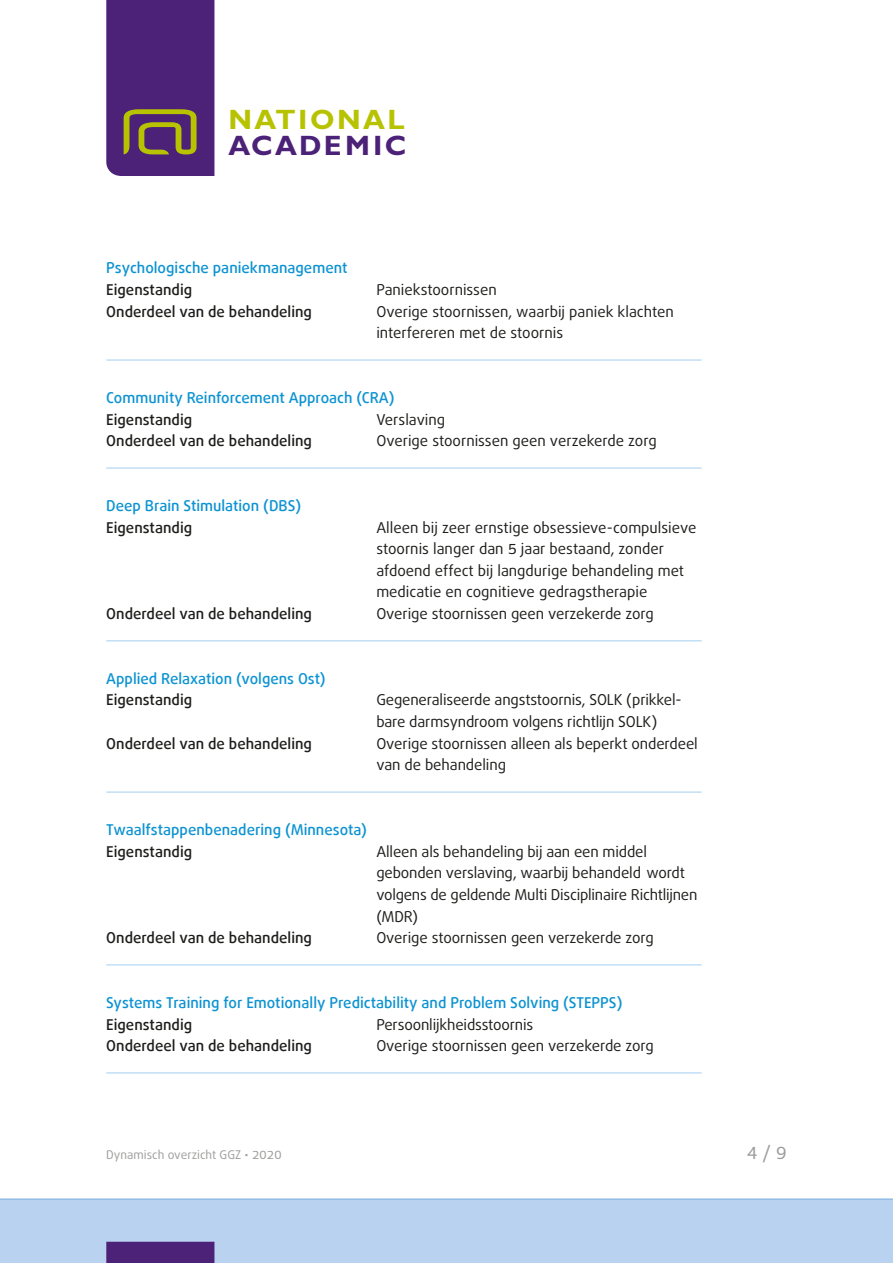
<style>
.page{position:relative;width:893px;height:1263px;background:#fff}
.page>*{position:absolute;margin:0;border:0;box-sizing:border-box;transform-origin:0 0}
.t1{font:700 28.05px "Gill Sans";letter-spacing:.085em;color:#b7c200}
.t2{font:700 28.05px "Gill Sans";letter-spacing:.075em;color:#4c2178}
.t3{font:18px "Bagus";color:#9d9d9c}
.t4{font:15px/21.6px "Bagus";letter-spacing:-.005em;color:#1d1d1b}
.t5{font:500 15px "Bagus";color:#1d1d1b}
.t6{font:500 15px "Bagus";color:#0d93d2}
.t7{font:12px "Bagus";color:#9d9d9c}
</style>
<div class="page">
<svg style="left:106px;top:0;width:108px;height:176px;background:#552e71"></svg>
<hr style="left:106px;top:360px;width:596px;height:1px;background:#a4ceef">
<hr style="left:106px;top:468px;width:596px;height:1px;background:#a4ceef">
<hr style="left:106px;top:641px;width:596px;height:1px;background:#a4ceef">
<hr style="left:106px;top:792px;width:596px;height:1px;background:#a4ceef">
<hr style="left:106px;top:965px;width:596px;height:1px;background:#a4ceef">
<hr style="left:106px;top:1073px;width:596px;height:1px;background:#a4ceef">
<div style="left:0;top:1199px;width:893px;height:64px;background:#b9d2ef"></div>
<hr style="left:0;top:1198px;width:893px;height:2px;background:#92bce6">
<div style="left:106px;top:1242px;width:108px;height:21px;background:#4c2178"></div>
<h1 class="t1" style="left:228px;top:103px;width:178px">NATIONAL</h1>
<h1 class="t2" style="left:228px;top:129px;width:179px">ACADEMIC</h1>
<p class="t6" style="left:106px;top:258px;width:243px">Psychologische paniekmanagement</p>
<p class="t5" style="left:106px;top:280px;width:87px">Eigenstandig</p>
<p class="t4" style="left:376px;top:280px;width:122px">Paniekstoornissen</p>
<p class="t5" style="left:106px;top:301px;width:207px">Onderdeel van de behandeling</p>
<p class="t4" style="left:376px;top:302px;width:299px">Overige stoornissen, waarbij paniek klachten interfereren met de stoornis</p>
<p class="t6" style="left:106px;top:388px;width:290px">Community Reinforcement Approach (CRA)</p>
<p class="t5" style="left:106px;top:409px;width:87px">Eigenstandig</p>
<p class="t4" style="left:376px;top:410px;width:70px">Verslaving</p>
<p class="t5" style="left:106px;top:431px;width:207px">Onderdeel van de behandeling</p>
<p class="t4" style="left:376px;top:431px;width:282px">Overige stoornissen geen verzekerde zorg</p>
<p class="t6" style="left:106px;top:496px;width:196px">Deep Brain Stimulation (DBS)</p>
<p class="t5" style="left:106px;top:517px;width:87px">Eigenstandig</p>
<p class="t4" style="left:376px;top:518px;width:322px">Alleen bij zeer ernstige obsessieve-compulsieve stoornis langer dan 5 jaar bestaand, zonder afdoend effect bij langdurige behandeling met medicatie en cognitieve gedragstherapie</p>
<p class="t5" style="left:106px;top:604px;width:207px">Onderdeel van de behandeling</p>
<p class="t4" style="left:376px;top:604px;width:279px">Overige stoornissen geen verzekerde zorg</p>
<p class="t6" style="left:106px;top:668px;width:221px">Applied Relaxation (volgens Ost)</p>
<p class="t5" style="left:106px;top:690px;width:87px">Eigenstandig</p>
<p class="t4" style="left:376px;top:691px;width:307px">Gegeneraliseerde angststoornis, SOLK (prikkel&shy;bare darmsyndroom volgens richtlijn SOLK)</p>
<p class="t5" style="left:106px;top:733px;width:207px">Onderdeel van de behandeling</p>
<p class="t4" style="left:376px;top:734px;width:323px">Overige stoornissen alleen als beperkt onderdeel van de behandeling</p>
<p class="t6" style="left:106px;top:820px;width:262px">Twaalfstappenbenadering (Minnesota)</p>
<p class="t5" style="left:106px;top:841px;width:87px">Eigenstandig</p>
<p class="t4" style="left:376px;top:842px;width:323px">Alleen als behandeling bij aan een middel gebonden verslaving, waarbij behandeld wordt volgens de geldende Multi Disciplinaire Richtlijnen (MDR)</p>
<p class="t5" style="left:106px;top:928px;width:207px">Onderdeel van de behandeling</p>
<p class="t4" style="left:376px;top:928px;width:279px">Overige stoornissen geen verzekerde zorg</p>
<p class="t6" style="left:106px;top:992px;width:518px">Systems Training for Emotionally Predictability and Problem Solving (STEPPS)</p>
<p class="t5" style="left:106px;top:1014px;width:87px">Eigenstandig</p>
<p class="t4" style="left:376px;top:1015px;width:159px">Persoonlijkheidsstoornis</p>
<p class="t5" style="left:106px;top:1036px;width:207px">Onderdeel van de behandeling</p>
<p class="t4" style="left:376px;top:1036px;width:279px">Overige stoornissen geen verzekerde zorg</p>
<p class="t7" style="left:106px;top:1147px;width:177px">Dynamisch overzicht GGZ • 2020</p>
<p class="t3" style="left:747px;top:1141px;width:41px">4 / 9</p>
</div>
